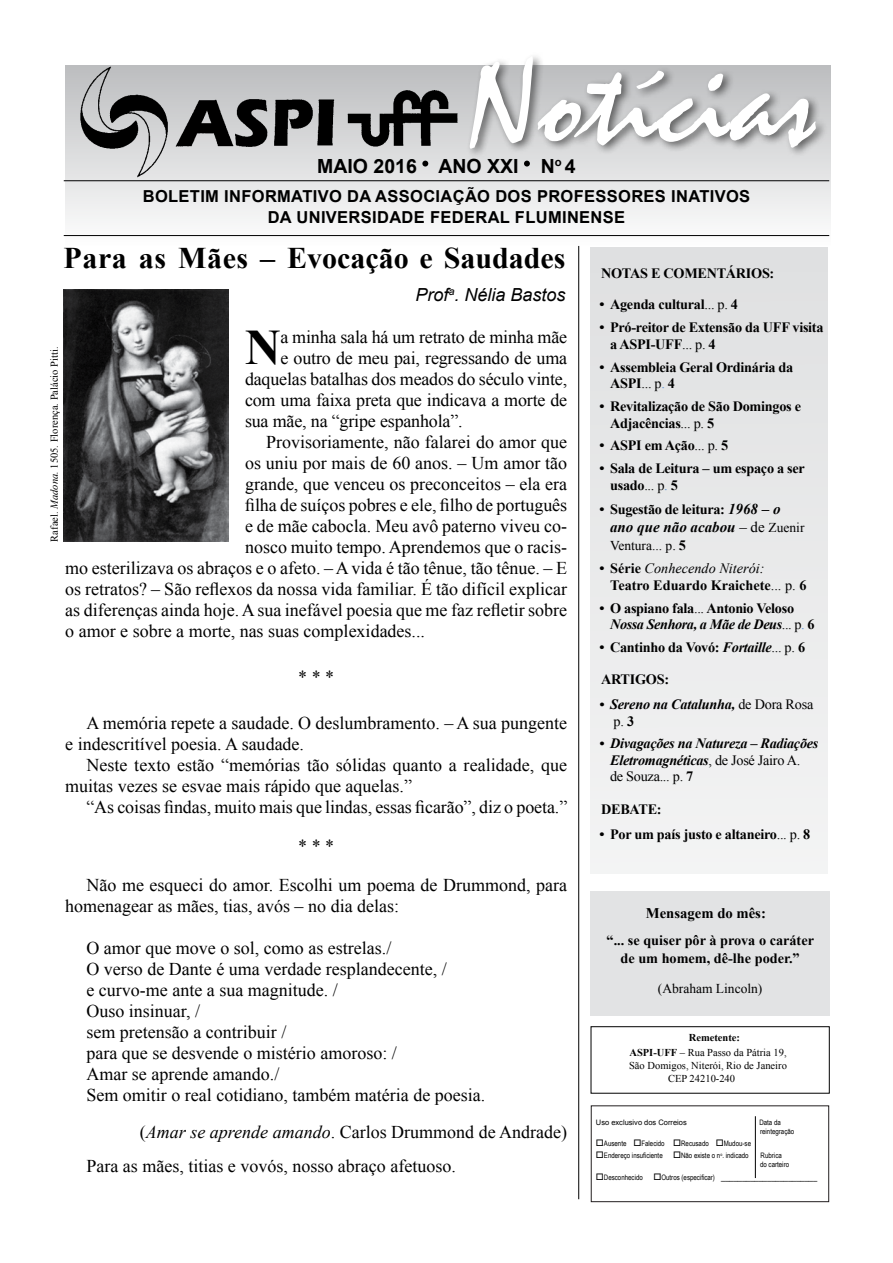
<style>
.page{position:relative;width:893px;height:1263px;background:#fff}
.page>*{position:absolute;margin:0;border:0;box-sizing:border-box;transform-origin:0 0}
.t1{font:117.45px "Mystical";color:#fff}
.t2{font:700 49.65px "Times New Roman";color:#000}
.t3{font:700 30px "Times New Roman";color:#000}
.t4{font:700 19.5px "Arial";color:#000}
.t5{font:18px/21px "Times New Roman";color:#000}
.t6{font:italic 18px "Arial";color:#000}
.t7{font:700 16.5px/21px "Arial";letter-spacing:.02em;color:#000;text-align:center}
.t8{font:italic 700 15px "Times New Roman";color:#000}
.t9{font:700 14.7px "Times New Roman";color:#000}
.t10{font:700 14.25px/16.5px "Times New Roman";letter-spacing:-.02em;color:#000}
.t11{font:italic 700 14.25px/16.5px "Times New Roman";letter-spacing:-.02em;color:#000}
.t12{font:700 14.25px/16.5px "Times New Roman";color:#000}
.t13{font:13.5px "Times New Roman";color:#000}
.t14{font:10.5px/15.1px "Times New Roman";color:#000}
.t15{font:7.5px/9px "Arial Narrow";color:#000}
.t16{font:7.5px "Arial";color:#000}
.s1{font-style:italic}
.s2{font-weight:400}
.s3{font-weight:400;color:#548dd4}
.s4{font-style:italic;font-size:15px}
.s5{font-weight:400;font-style:normal}
.s6{font-weight:400;font-style:normal;font-size:13.5px}
.s7{font-size:14.25px}
.s8{font-weight:700;font-size:14.25px}
.s9{font-weight:400;font-style:italic}
.s10{font-style:normal}
.s11{font-weight:700}
.s12{font-family:"Arial"}
</style>
<div class="page">
<div style="left:66px;top:65px;width:765px;height:181px;background:linear-gradient(to bottom,#babbbd,#fdfdfd)"></div>
<div style="left:591px;top:247px;width:237px;height:626px;background:#e9eaea"></div>
<hr style="left:64px;top:180px;width:765px;height:1px;background:#000">
<div style="left:466px;top:52px;width:362px;height:107px;background:#000;opacity:.55"></div>
<svg style="left:524px;top:161px;width:6px;height:6px"></svg>
<hr style="left:64px;top:235px;width:765px;height:1px;background:#000">
<div style="left:591px;top:1105px;width:238px;height:97px;border:1px solid #231f20"></div>
<hr style="left:755px;top:1116px;width:1px;height:62px;background:#000">
<hr style="left:578px;top:246px;width:1px;height:953px;background:#000">
<img style="left:81px;top:65px;width:379px;height:113px">
<div style="left:591px;top:891px;width:239px;height:125px;background:#e2e3e4"></div>
<div style="left:591px;top:1026px;width:239px;height:67px;border:1px solid #000"></div>
<img style="left:64px;top:290px;width:164px;height:252px">
<h1 class="t1" style="left:470px;top:34px;width:345px">Notícias</h1>
<p class="t4" style="left:317px;top:153px;width:260px">MAIO 2016 ANO XXI N<sup>O</sup> 4</p>
<p class="t7" style="left:143px;top:186px;width:609px">BOLETIM INFORMATIVO DA ASSOCIAÇÃO DOS PROFESSORES INATIVOS<br>DA UNIVERSIDADE FEDERAL FLUMINENSE</p>
<h3 class="t3" style="left:63px;top:237px;width:503px">Para as Mães – Evocação e Saudades</h3>
<p class="t6" style="left:416px;top:283px;width:151px">Prof<sup>a</sup>. Nélia Bastos</p>
<h2 class="t2" style="left:245px;top:313px;width:37px">N</h2>
<p class="t5" style="left:280px;top:326px;width:288px">a minha sala há um retrato de minha mãe</p>
<p class="t14" style="left:47px;top:542px;width:196px;rotate:-90deg">Rafael. <span class="s1">Madona.</span> 1505. Florença. Palácio Pitti.</p>
<p class="t5" style="left:280px;top:347px;width:288px">e outro de meu pai, regressando de uma</p>
<p class="t5" style="left:245px;top:368px;width:324px">daquelas batalhas dos meados do século vinte,</p>
<p class="t5" style="left:245px;top:389px;width:324px">com uma faixa preta que indicava a morte de</p>
<p class="t5" style="left:245px;top:410px;width:219px">sua mãe, na “gripe espanhola”.</p>
<p class="t5" style="left:266px;top:431px;width:302px">Provisoriamente, não falarei do amor que</p>
<p class="t5" style="left:245px;top:452px;width:324px">os uniu por mais de 60 anos. – Um amor tão</p>
<p class="t5" style="left:245px;top:473px;width:324px">grande, que venceu os preconceitos – ela era</p>
<p class="t5" style="left:245px;top:494px;width:324px">filha de suíços pobres e ele, filho de português</p>
<p class="t5" style="left:245px;top:515px;width:324px">e de mãe cabocla. Meu avô paterno viveu co-</p>
<p class="t5" style="left:245px;top:536px;width:324px">nosco muito tempo. Aprendemos que o racis-</p>
<p class="t5" style="left:65px;top:557px;width:503px">mo esterilizava os abraços e o afeto. – A vida é tão tênue, tão tênue. – E</p>
<p class="t5" style="left:65px;top:578px;width:504px">os retratos? – São reflexos da nossa vida familiar. É tão difícil explicar</p>
<p class="t5" style="left:65px;top:599px;width:503px">as diferenças ainda hoje. A sua inefável poesia que me faz refletir sobre</p>
<p class="t5" style="left:65px;top:620px;width:361px">o amor e sobre a morte, nas suas complexidades...</p>
<p class="t5" style="left:298px;top:666px;width:37px">* * *</p>
<p class="t5" style="left:65px;top:712px;width:503px;text-indent:21px">A memória repete a saudade. O deslumbramento. – A sua pungente e indescritível poesia. A saudade.</p>
<p class="t5" style="left:65px;top:754px;width:503px;text-indent:21px">Neste texto estão “memórias tão sólidas quanto a realidade, que muitas vezes se esvae mais rápido que aquelas.”</p>
<p class="t5" style="left:86px;top:796px;width:482px">“As coisas findas, muito mais que lindas, essas ficarão”, diz o poeta.”</p>
<p class="t5" style="left:298px;top:835px;width:37px">* * *</p>
<p class="t5" style="left:86px;top:874px;width:482px">Não me esqueci do amor. Escolhi um poema de Drummond, para</p>
<p class="t5" style="left:65px;top:895px;width:335px">homenagear as mães, tias, avós – no dia delas:</p>
<p class="t5" style="left:86px;top:937px;width:400px">O amor que move o sol, como as estrelas./<br>O verso de Dante é uma verdade resplandecente, /<br>e curvo-me ante a sua magnitude. /<br>Ouso insinuar, /<br>sem pretensão a contribuir /<br>para que se desvende o mistério amoroso: /<br>Amar se aprende amando./<br>Sem omitir o real cotidiano, também matéria de poesia.</p>
<p class="t5" style="left:86px;top:1115px;width:482px;line-height:33.8px;text-indent:54px">(<span class="s1">Amar se aprende amando</span>. Carlos Drummond de Andrade)<br>Para as mães, titias e vovós, nosso abraço afetuoso.</p>
<p class="t10" style="left:601px;top:265px;width:175px">NOTAS E COMENTÁRIOS:</p>
<p class="t10" style="left:600px;top:296px;width:140px">• Agenda cultural<span class="s2">... p.</span> 4</p>
<p class="t10" style="left:610px;top:319px;width:215px;text-indent:-11px">• Pró-reitor de Extensão da UFF visita a ASPI-UFF<span class="s2">... p.</span> 4</p>
<p class="t10" style="left:610px;top:358px;width:185px;text-indent:-11px">• Assembleia Geral Ordinária da<br>ASPI<span class="s2">... p</span><span class="s3">.</span> 4</p>
<p class="t10" style="left:610px;top:398px;width:192px;text-indent:-11px">• Revitalização de São Domingos e<br>Adjacências<span class="s2">... p.</span> 5</p>
<p class="t10" style="left:600px;top:437px;width:130px">• ASPI em Ação<span class="s2">... p.</span> 5</p>
<p class="t10" style="left:610px;top:460px;width:196px;text-indent:-11px">• Sala de Leitura – um espaço a ser usado<span class="s2">... p</span><span class="s3">.</span> 5</p>
<p class="t10" style="left:600px;top:501px;width:182px">• Sugestão de leitura: <span class="s4">1968 – o</span></p>
<p class="t8" style="left:610px;top:517px;width:196px">ano que não acabou <span class="s5">– de</span> <span class="s6">Zuenir</span></p>
<p class="t13" style="left:610px;top:537px;width:77px">Ventura... p<span class="s7">.</span> <span class="s8">5</span></p>
<p class="t12" style="left:610px;top:560px;width:198px;text-indent:-11px">• Série <span class="s9">Conhecendo Niterói:<br></span>Teatro Eduardo Kraichete<span class="s2">... p.</span> 6</p>
<p class="t10" style="left:610px;top:599px;width:206px;text-indent:-11px">• O aspiano fala<span class="s2">...</span> Antonio Veloso<br><span class="s1">Nossa Senhora, a Mãe de Deus</span><span class="s2">... p</span><span class="s3">.</span> 6</p>
<p class="t10" style="left:600px;top:638px;width:207px">• Cantinho da Vovó: <span class="s1">Fortaille</span><span class="s2">... p.</span> 6</p>
<p class="t10" style="left:601px;top:671px;width:69px">ARTIGOS:</p>
<p class="t11" style="left:613px;top:696px;width:201px;text-indent:-14px">• Sereno na Catalunha, <span class="s5">de Dora Rosa p.</span> <span class="s10">3</span></p>
<p class="t11" style="left:610px;top:735px;width:210px;text-indent:-11px">• Divagações na Natureza – Radiações<br>Eletromagnéticas<span class="s5">, de José Jairo A.<br>de Souza... p.</span> <span class="s10">7</span></p>
<p class="t10" style="left:601px;top:800px;width:62px">DEBATE:</p>
<p class="t10" style="left:600px;top:826px;width:212px">• Por um país justo e altaneiro<span class="s2">... p.</span> 8</p>
<p class="t9" style="left:646px;top:902px;width:122px">Mensagem do mês:</p>
<p class="t12" style="left:607px;top:931px;width:209px;line-height:18px;text-align:center">“... se quiser pôr à prova o caráter de um homem, dê-lhe poder.”</p>
<p class="t13" style="left:658px;top:979px;width:106px">(Abraham Lincoln)</p>
<p class="t14" style="left:629px;top:1030px;width:159px;text-indent:59px"><span class="s11">Remetente:<br>ASPI-UFF</span> – Rua Passo da Pátria 19,</p>
<p class="t14" style="left:668px;top:1059px;width:120px;line-height:12.6px;text-indent:-39px">São Domigos, Niterói, Rio de Janeiro<br>CEP 24210-240</p>
<p class="t16" style="left:596px;top:1117px;width:92px">Uso exclusivo dos Correios</p>
<p class="t15" style="left:759px;top:1118px;width:36px">Data da reintegração</p>
<p class="t15" style="left:596px;top:1139px;width:157px">□Ausente □Falecido □Recusado □Mudou-se</p>
<p class="t15" style="left:596px;top:1151px;width:154px">□Endereço insuficiente □Não existe o n<sup>o</sup>. indicado</p>
<p class="t15" style="left:760px;top:1151px;width:31px">Rubrica do carteiro</p>
<p class="t15" style="left:596px;top:1173px;width:223px">□Desconhecido □Outros (especificar) <span class="s12">_______________________</span></p>
</div>
